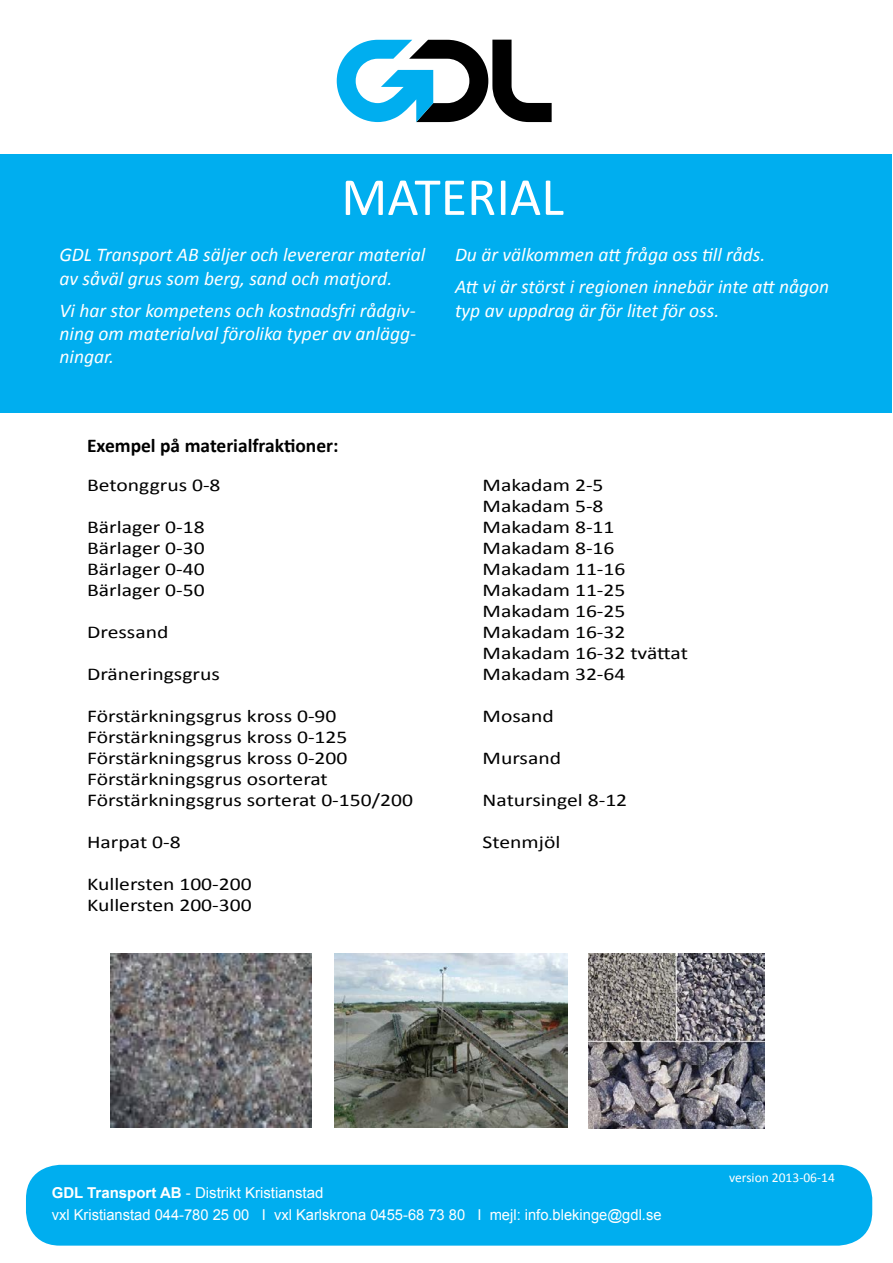
<style>
.page{position:relative;width:893px;height:1263px;background:#fff}
.page>*{position:absolute;margin:0;border:0;box-sizing:border-box;transform-origin:0 0}
.t1{font:54px "Calibri";color:#fff}
.t2{font:italic 19.5px/23.4px "Calibri";color:#fff}
.t3{font:700 19.5px "Calibri";color:#000}
.t4{font:18px/21px "Calibri";color:#000;scale:1.2 1}
.t5{font:15px/22.2px "Arial";color:#fff}
.t6{font:13.5px "Calibri";color:#fff}
.s1{font-weight:700}
</style>
<div class="page">
<div style="left:1px;top:154px;width:891px;height:259px;background:#00aeef"></div>
<img style="left:335px;top:953px;width:232px;height:174px">
<img style="left:111px;top:953px;width:200px;height:174px">
<img style="left:589px;top:953px;width:175px;height:175px">
<svg style="left:337px;top:40px;width:215px;height:82px"></svg>
<div style="left:26px;top:1165px;width:846px;height:80px;background:#00aeef;border-radius:34px"></div>
<h1 class="t1" style="left:341px;top:163px;width:224px">MATERIAL</h1>
<p class="t2" style="left:60px;top:242px;width:367px">GDL Transport AB säljer och levererar material av såväl grus som berg, sand och matjord.</p>
<p class="t2" style="left:60px;top:298px;width:358px;text-align:justify">Vi har stor kompetens och kostnadsfri rådgiv&shy;ning om materialval förolika typer av anlägg&shy;ningar.</p>
<p class="t3" style="left:87px;top:433px;width:253px">Exempel på materialfraktioner:</p>
<p class="t4" style="left:87px;top:474px;width:113px">Betonggrus 0-8</p>
<p class="t4" style="left:87px;top:516px;width:99px;text-align:justify">Bärlager 0-18<br>Bärlager 0-30<br>Bärlager 0-40<br>Bärlager 0-50</p>
<p class="t4" style="left:87px;top:621px;width:69px">Dressand</p>
<p class="t4" style="left:87px;top:663px;width:112px">Dräneringsgrus</p>
<p class="t4" style="left:87px;top:705px;width:273px">Förstärkningsgrus kross 0-90<br>Förstärkningsgrus kross 0-125<br>Förstärkningsgrus kross 0-200<br>Förstärkningsgrus osorterat Förstärkningsgrus sorterat 0-150/200</p>
<p class="t4" style="left:87px;top:831px;width:79px">Harpat 0-8</p>
<p class="t4" style="left:87px;top:873px;width:139px">Kullersten 100-200<br>Kullersten 200-300</p>
<p class="t2" style="left:455px;top:238px;width:376px;line-height:32px">Du är välkommen att fråga oss till råds.<br>Att vi är störst i regionen innebär inte att någon</p>
<p class="t2" style="left:455px;top:298px;width:266px">typ av uppdrag är för litet för oss.</p>
<p class="t4" style="left:483px;top:474px;width:173px">Makadam 2-5<br>Makadam 5-8<br>Makadam 8-11<br>Makadam 8-16<br>Makadam 11-16<br>Makadam 11-25<br>Makadam 16-25<br>Makadam 16-32<br>Makadam 16-32 tvättat<br>Makadam 32-64</p>
<p class="t4" style="left:483px;top:705px;width:61px">Mosand</p>
<p class="t4" style="left:483px;top:747px;width:67px">Mursand</p>
<p class="t4" style="left:483px;top:789px;width:122px">Natursingel 8-12</p>
<p class="t4" style="left:483px;top:831px;width:66px">Stenmjöl</p>
<p class="t6" style="left:728px;top:1167px;width:107px">version 2012-06-15</p>
<p class="t6" style="left:729px;top:1169px;width:107px">version 2013-06-14</p>
<p class="t5" style="left:52px;top:1181px;width:611px"><span class="s1">GDL Transport AB</span> - Distrikt Kristianstad<br>vxl Kristianstad 044-780 25 00 I vxl Karlskrona 0455-68 73 80 I mejl: info.blekinge@gdl.se</p>
</div>
